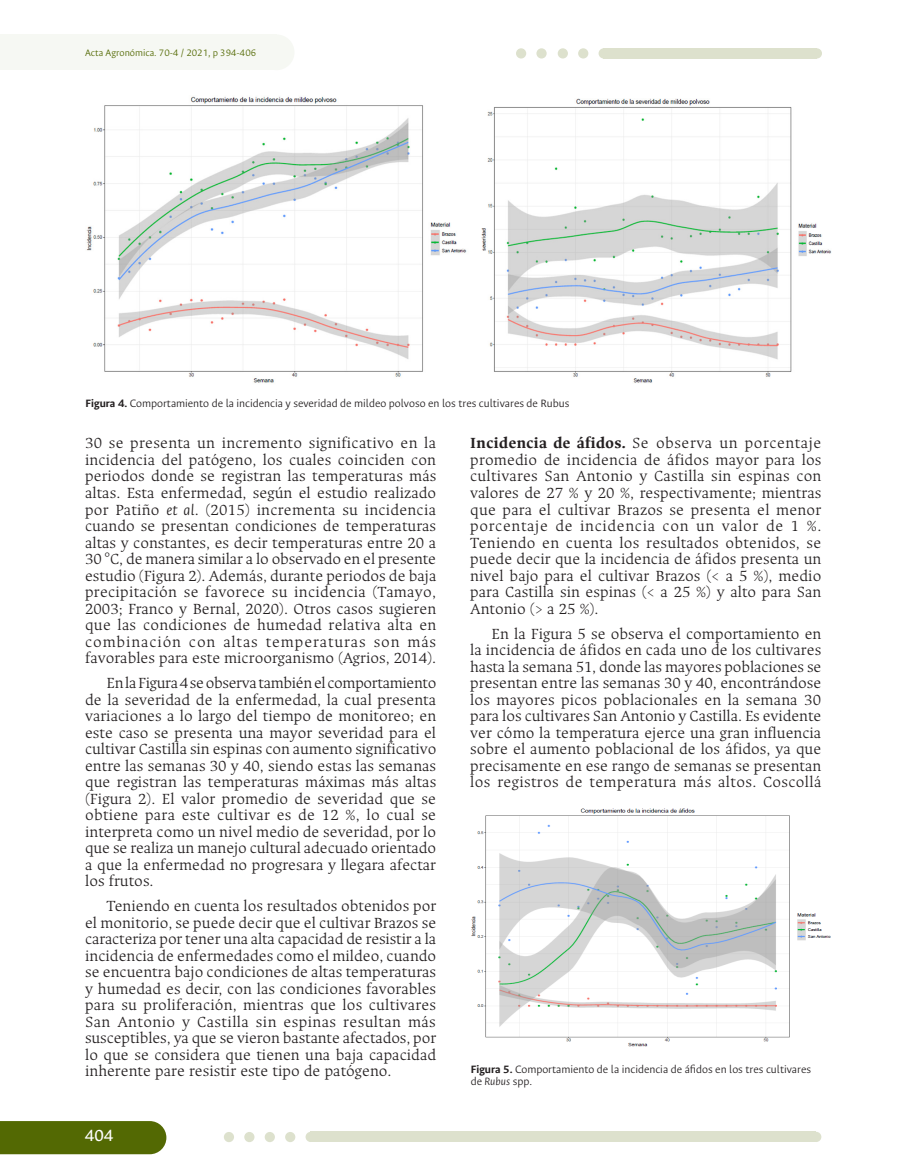
<style>
.page{position:relative;width:915px;height:1170px;background:#fff}
.page>*{position:absolute;margin:0;border:0;box-sizing:border-box;transform-origin:0 0}
.t1{font:18px "Ancizar Sans";color:#fff}
.Cuerpo_11_11{font:300 16.5px/16.5px "Ancizar Serif";color:#231f20;text-align:justify}
.Cuerpo_ini_11_11{font:300 16.5px/16.5px "Ancizar Serif";color:#231f20;text-align:justify}
.texto_figuras_8{font:300 12px/12px "Ancizar Sans";color:#231f20}
.cabezote_izquierda{font:300 10.5px "Ancizar Sans";color:#536903}
.s1{font-weight:700}
.s2{font-family:"Ancizar Sans";font-style:italic}
.s3{font-style:italic}
</style>
<div class="page">
<div style="left:0;top:1121px;width:166px;height:33px;background:#536903"></div>
<div style="left:0;top:34px;width:276px;height:36px;background:#f6f8f3"></div>
<div style="left:603px;top:48px;width:213px;height:10px;background:#dde1cd"></div>
<div style="left:310px;top:1131px;width:506px;height:10px;background:#dde1cd"></div>
<div style="left:578px;top:48px;width:10px;height:10px;background:#dde1cd;border-radius:50%"></div>
<div style="left:536px;top:48px;width:10px;height:10px;background:#dde1cd;border-radius:50%"></div>
<div style="left:557px;top:48px;width:10px;height:10px;background:#dde1cd;border-radius:50%"></div>
<div style="left:516px;top:48px;width:10px;height:10px;background:#dde1cd;border-radius:50%"></div>
<div style="left:285px;top:1131px;width:10px;height:10px;background:#dde1cd;border-radius:50%"></div>
<div style="left:244px;top:1131px;width:10px;height:10px;background:#dde1cd;border-radius:50%"></div>
<div style="left:264px;top:1131px;width:11px;height:10px;background:#dde1cd;border-radius:50%"></div>
<div style="left:224px;top:1131px;width:10px;height:10px;background:#dde1cd;border-radius:50%"></div>
<div style="left:259px;top:34px;width:35px;height:36px;background:#f6f8f3;border-radius:50%"></div>
<div style="left:598px;top:48px;width:10px;height:10px;background:#dde1cd;border-radius:50%"></div>
<div style="left:305px;top:1131px;width:10px;height:10px;background:#dde1cd;border-radius:50%"></div>
<div style="left:811px;top:48px;width:10px;height:10px;background:#dde1cd;border-radius:50%"></div>
<div style="left:810px;top:1131px;width:11px;height:10px;background:#dde1cd;border-radius:50%"></div>
<img style="left:471px;top:808px;width:360px;height:239px">
<img style="left:481px;top:98px;width:351px;height:285px">
<img style="left:86px;top:96px;width:381px;height:287px">
<p class="cabezote_izquierda" style="left:85px;top:47px;width:172px">Acta Agronómica. 70-4 / 2021, p 394-406</p>
<p class="texto_figuras_8" style="left:85px;top:397px;width:485px"><span class="s1">Figura 4.</span> Comportamiento de la incidencia y severidad de mildeo polvoso en los tres cultivares de Rubus</p>
<p class="Cuerpo_11_11" style="left:85px;top:435px;width:353px">30 se presenta un incremento significativo en la incidencia del patógeno, los cuales coinciden con periodos donde se registran las temperaturas más altas. Esta enfermedad, según el estudio realizado por Patiño <span class="s2">et al</span>. (2015) incrementa su incidencia cuando se presentan condiciones de temperaturas altas y constantes, es decir temperaturas entre 20 a 30 °C, de manera similar a lo observado en el presente estudio (Figura 2). Además, durante periodos de baja precipitación se favorece su incidencia (Tamayo, 2003; Franco y Bernal, 2020). Otros casos sugieren que las condiciones de humedad relativa alta en combinación con altas temperaturas son más favorables para este microorganismo (Agrios, 2014).</p>
<p class="Cuerpo_11_11" style="left:85px;top:674px;width:353px;text-indent:21px">En la Figura 4 se observa también el comportamiento de la severidad de la enfermedad, la cual presenta variaciones a lo largo del tiempo de monitoreo; en este caso se presenta una mayor severidad para el cultivar Castilla sin espinas con aumento significativo entre las semanas 30 y 40, siendo estas las semanas que registran las temperaturas máximas más altas (Figura 2). El valor promedio de severidad que se obtiene para este cultivar es de 12 %, lo cual se interpreta como un nivel medio de severidad, por lo que se realiza un manejo cultural adecuado orientado a que la enfermedad no progresara y llegara afectar los frutos.</p>
<p class="Cuerpo_11_11" style="left:85px;top:897px;width:352px;text-indent:21px">Teniendo en cuenta los resultados obtenidos por el monitorio, se puede decir que el cultivar Brazos se caracteriza por tener una alta capacidad de resistir a la incidencia de enfermedades como el mildeo, cuando se encuentra bajo condiciones de altas temperaturas y humedad es decir, con las condiciones favorables para su proliferación, mientras que los cultivares San Antonio y Castilla sin espinas resultan más susceptibles, ya que se vieron bastante afectados, por lo que se considera que tienen una baja capacidad inherente pare resistir este tipo de patógeno.</p>
<p class="t1" style="left:85px;top:1125px;width:30px">404</p>
<p class="Cuerpo_ini_11_11" style="left:470px;top:435px;width:352px"><span class="s1">Incidencia de áfidos.</span> Se observa un porcentaje promedio de incidencia de áfidos mayor para los cultivares San Antonio y Castilla sin espinas con valores de 27 % y 20 %, respectivamente; mientras que para el cultivar Brazos se presenta el menor porcentaje de incidencia con un valor de 1 %.<br>Teniendo en cuenta los resultados obtenidos, se puede decir que la incidencia de áfidos presenta un nivel bajo para el cultivar Brazos (&lt; a 5 %), medio para Castilla sin espinas (&lt; a 25 %) y alto para San Antonio (&gt; a 25 %).</p>
<p class="Cuerpo_11_11" style="left:470px;top:625px;width:352px;text-indent:21px">En la Figura 5 se observa el comportamiento en la incidencia de áfidos en cada uno de los cultivares hasta la semana 51, donde las mayores poblaciones se presentan entre las semanas 30 y 40, encontrándose los mayores picos poblacionales en la semana 30 para los cultivares San Antonio y Castilla. Es evidente ver cómo la temperatura ejerce una gran influencia sobre el aumento poblacional de los áfidos, ya que precisamente en ese rango de semanas se presentan los registros de temperatura más altos. Coscollá</p>
<p class="texto_figuras_8" style="left:470px;top:1063px;width:342px"><span class="s1">Figura 5.</span> Comportamiento de la incidencia de áfidos en los tres cultivares de <span class="s3">Rubus</span> spp.</p>
</div>
